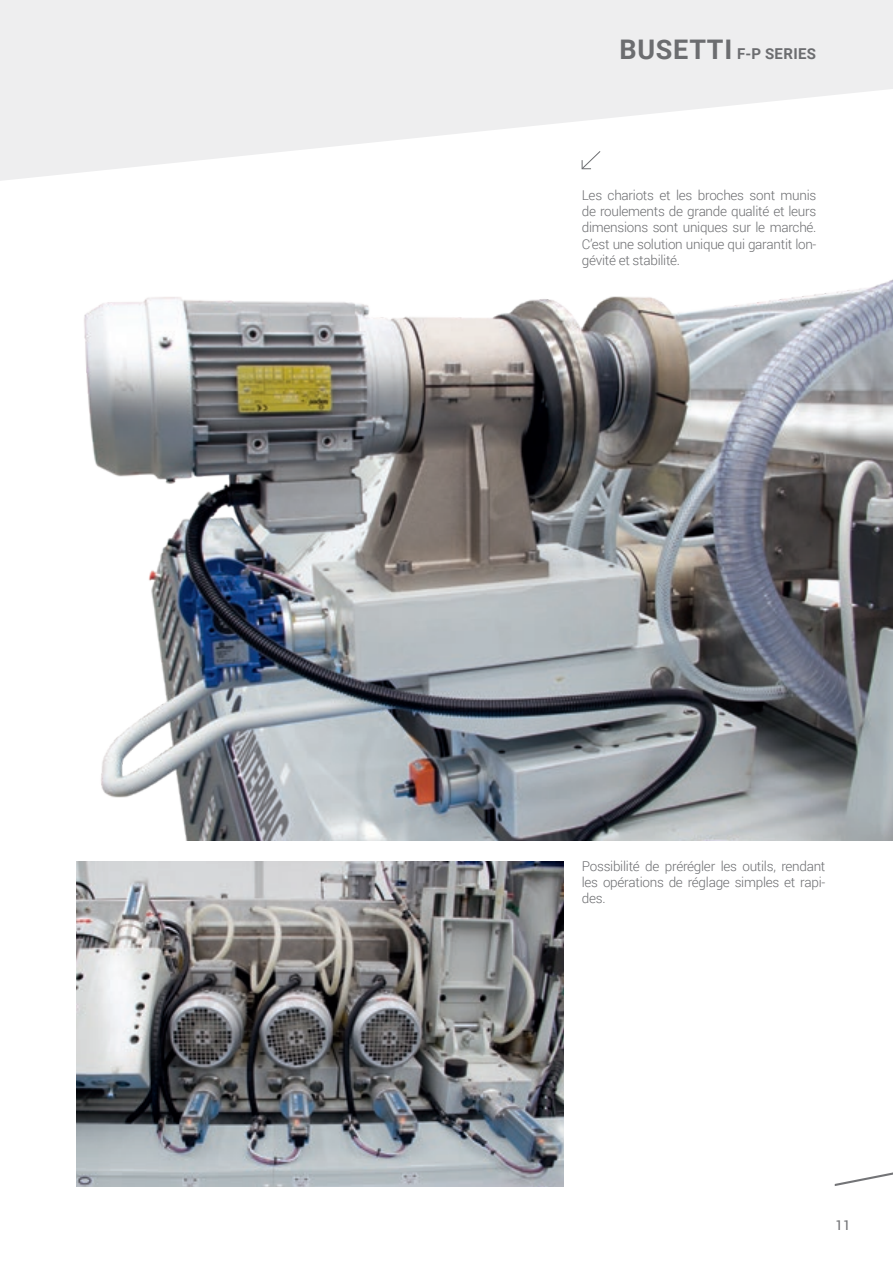
<style>
.page{position:relative;width:893px;height:1263px;background:#fff}
.page>*{position:absolute;margin:0;border:0;box-sizing:border-box;transform-origin:0 0}
.t1{font:700 15px "Roboto";letter-spacing:.025em;color:#6c6d70}
.t2{font:300 13.5px/16.2px "Roboto";letter-spacing:-.02em;color:#6c6d70;text-align:justify}
.t3{font:13.5px "Roboto";color:#6c6d70}
.s1{font-size:27px}
</style>
<div class="page">
<svg style="left:835px;top:1172px;width:58px;height:14px"></svg>
<img style="left:77px;top:861px;width:487px;height:325px">
<svg style="left:0;top:0;width:893px;height:181px;fill:#eeeeef"></svg>
<img style="left:84px;top:279px;width:809px;height:561px">
<svg style="left:581px;top:151px;width:20px;height:19px"></svg>
<p class="t1" style="left:620px;top:43px;width:198px"><span class="s1">BUSETTI</span> F-P SERIES</p>
<p class="t2" style="left:582px;top:187px;width:236px">Les chariots et les broches sont munis de roulements de grande qualité et leurs dimensions sont uniques sur le marché.<br>C’est une solution unique qui garantit lon&shy;gévité et stabilité.</p>
<p class="t2" style="left:582px;top:857px;width:245px">Possibilité de prérégler les outils, rendant les opérations de réglage simples et rapi&shy;des.</p>
<p class="t3" style="left:836px;top:1215px;width:17px">11</p>
</div>
